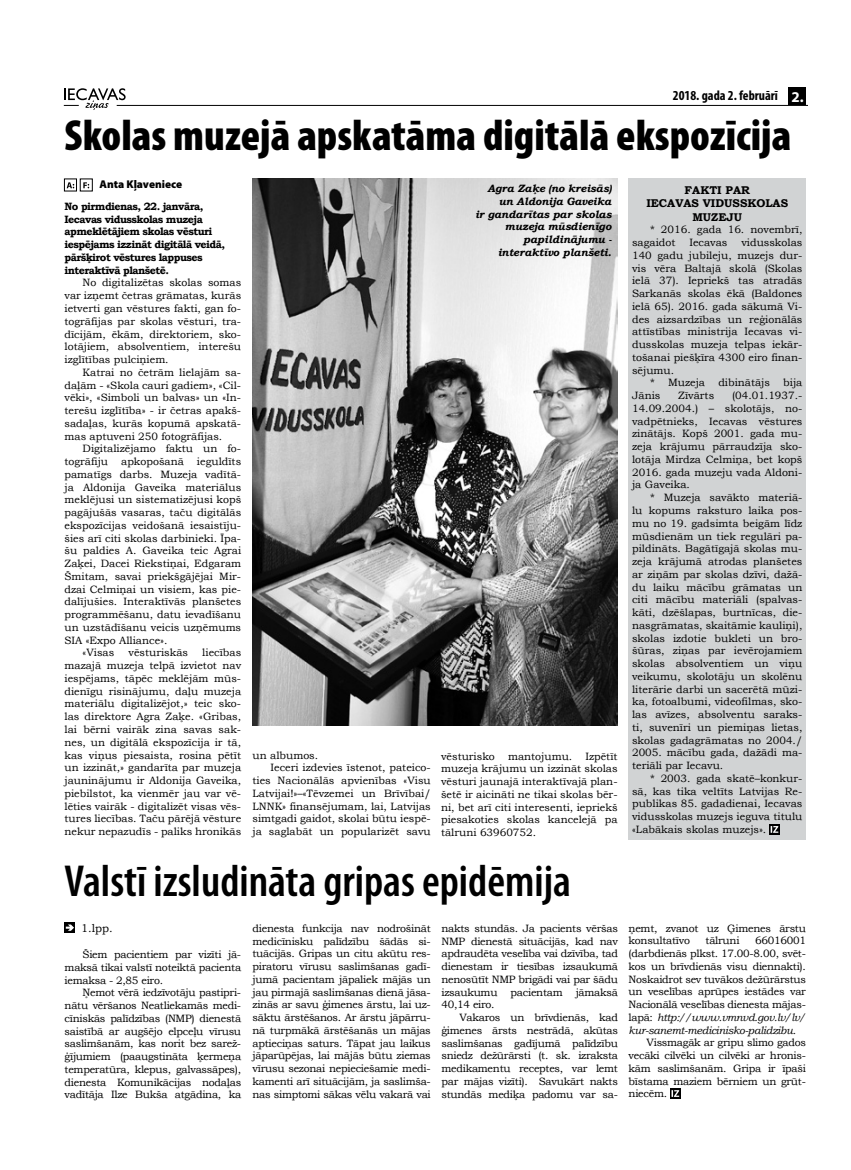
<style>
.page{position:relative;width:851px;height:1170px;background:#fff}
.page>*{position:absolute;margin:0;border:0;box-sizing:border-box;transform-origin:0 0}
.t1{font:600 condensed 45px "Myriad Pro";color:#000}
.t2{font:900 condensed 43.75px "Myriad Pro";color:#000}
.t3{font:700 condensed 13.75px "Myriad Pro";color:#000}
.t4{font:700 11.25px/13.5px "Bookman Old Style";color:#000;text-align:center}
.t5{font:900 11.25px "Myriad Pro";color:#000}
.t6{font:11.25px "Bookman Old Style";color:#000}
.t7{font:10.62px/12.8px "Bookman Old Style";color:#000;text-align:justify}
.t8{font:10.62px/12.8px "Bookman Old Style";letter-spacing:-.025em;color:#000}
.t9{font:700 10.62px/12.8px "Bookman Old Style";letter-spacing:-.05em;color:#000}
.t10{font:italic 700 10.62px/12.8px "Bookman Old Style";letter-spacing:-.01em;color:#000;text-align:right}
.t11{font:italic 10.62px "Bookman Old Style";letter-spacing:-.025em;color:#000}
.s1{font-stretch:normal;font-size:15px;color:#fff}
.s2{font-style:normal}
</style>
<div class="page">
<hr style="left:117px;top:105px;width:689px;height:1px;background:#000">
<svg style="left:64px;top:88px;width:62px;height:22px"></svg>
<div style="left:788px;top:87px;width:18px;height:18px;background:#000"></div>
<svg style="left:65px;top:922px;width:10px;height:10px"></svg>
<svg style="left:66px;top:924px;width:8px;height:6px"></svg>
<svg style="left:67px;top:182px;width:7px;height:6px"></svg>
<div style="left:64px;top:179px;width:13px;height:12px;border:1px solid #000"></div>
<svg style="left:83px;top:182px;width:6px;height:6px"></svg>
<div style="left:628px;top:178px;width:177px;height:662px;background:#d1d3d4"></div>
<svg style="left:769px;top:824px;width:10px;height:10px"></svg>
<svg style="left:770px;top:826px;width:8px;height:6px"></svg>
<img style="left:252px;top:178px;width:365px;height:547px">
<svg style="left:670px;top:1088px;width:10px;height:10px"></svg>
<svg style="left:671px;top:1090px;width:8px;height:6px"></svg>
<p class="t3" style="left:672px;top:87px;width:132px">2018. gada 2. februārī <span class="s1">2.</span></p>
<h2 class="t2" style="left:64px;top:111px;width:728px">Skolas muzejā apskatāma digitālā ekspozīcija</h2>
<p class="t5" style="left:100px;top:178px;width:84px">Anta Kļaveniece</p>
<p class="t9" style="left:64px;top:200px;width:162px">No pirmdienas, 22. janvāra,<br>Iecavas vidusskolas muzeja apmeklētājiem skolas vēsturi iespējams izzināt digitālā veidā, pāršķirot vēstures lappuses interaktīvā planšetē.</p>
<p class="t7" style="left:64px;top:276px;width:178px;text-indent:18px">No digitalizētas skolas somas var izņemt četras grāmatas, kurās ietverti gan vēstures fakti, gan fo&shy;togrāfijas par skolas vēsturi, tra&shy;dīcijām, ēkām, direktoriem, sko&shy;lotājiem, absolventiem, interešu izglītības pulciņiem.</p>
<p class="t7" style="left:64px;top:366px;width:178px;text-indent:18px">Katrai no četrām lielajām sa&shy;daļām - «Skola cauri gadiem», «Cil&shy;vēki», «Simboli un balvas» un «In&shy;terešu izglītība» - ir četras apakš&shy;sadaļas, kurās kopumā apskatā&shy;mas aptuveni 250 fotogrāfijas.</p>
<p class="t7" style="left:82px;top:442px;width:160px">Digitalizējamo faktu un fo-</p>
<p class="t7" style="left:64px;top:455px;width:178px">togrāfiju apkopošanā ieguldīts</p>
<p class="t7" style="left:64px;top:468px;width:178px">pamatīgs darbs. Muzeja vadītā-</p>
<p class="t7" style="left:64px;top:480px;width:178px">ja Aldonija Gaveika materiālus</p>
<p class="t7" style="left:64px;top:493px;width:178px">meklējusi un sistematizējusi kopš</p>
<p class="t7" style="left:64px;top:506px;width:178px">pagājušās vasaras, taču digitālās</p>
<p class="t7" style="left:64px;top:519px;width:178px">ekspozīcijas veidošanā iesaistīju-</p>
<p class="t7" style="left:64px;top:531px;width:178px">šies arī citi skolas darbinieki. Īpa-</p>
<p class="t7" style="left:64px;top:544px;width:178px">šu paldies A. Gaveika teic Agrai</p>
<p class="t7" style="left:64px;top:557px;width:178px">Zaķei, Dacei Riekstiņai, Edgaram</p>
<p class="t7" style="left:64px;top:570px;width:178px">Šmitam, savai priekšgājējai Mir-</p>
<p class="t7" style="left:64px;top:582px;width:178px">dzai Celmiņai un visiem, kas pie-</p>
<p class="t7" style="left:64px;top:595px;width:178px">dalījušies. Interaktīvās planšetes</p>
<p class="t7" style="left:64px;top:608px;width:178px">programmēšanu, datu ievadīšanu</p>
<p class="t7" style="left:64px;top:621px;width:178px">un uzstādīšanu veicis uzņēmums</p>
<p class="t7" style="left:64px;top:633px;width:104px">SIA «Expo Alliance».</p>
<p class="t7" style="left:82px;top:646px;width:33px">«Visas</p>
<p class="t7" style="left:128px;top:646px;width:61px">vēsturiskās</p>
<p class="t10" style="left:475px;top:182px;width:138px">Agra Zaķe (no kreisās) un Aldonija Gaveika<br>ir gandarītas par skolas muzeja mūsdienīgo papildinājumu - interaktīvo planšeti.</p>
<p class="t7" style="left:64px;top:646px;width:178px;text-indent:138px">liecības mazajā muzeja telpā izvietot nav iespējams, tāpēc meklējām mūs&shy;dienīgu risinājumu, daļu muzeja materiālu digitalizējot,» teic sko&shy;las direktore Agra Zaķe. «Gribas, lai bērni vairāk zina savas sak&shy;nes, un digitālā ekspozīcija ir tā, kas viņus piesaista, rosina pētīt un izzināt,» gandarīta par muzeja jauninājumu ir Aldonija Gaveika, piebilstot, ka vienmēr jau var vē&shy;lēties vairāk - digitalizēt visas vēs&shy;tures liecības. Taču pārējā vēsture nekur nepazudīs - paliks hronikās</p>
<h1 class="t1" style="left:65px;top:856px;width:507px">Valstī izsludināta gripas epidēmija</h1>
<p class="t7" style="left:252px;top:748px;width:67px">un albumos.</p>
<p class="t7" style="left:270px;top:761px;width:162px">Ieceri izdevies īstenot, pateico-</p>
<p class="t7" style="left:252px;top:774px;width:180px">ties Nacionālās apvienības «Visu</p>
<p class="t7" style="left:252px;top:786px;width:180px">Latvijai!»–«Tēvzemei un Brīvībai/</p>
<p class="t7" style="left:252px;top:799px;width:180px">LNNK» finansējumam, lai, Latvijas</p>
<p class="t7" style="left:252px;top:812px;width:180px">simtgadi gaidot, skolai būtu iespē-</p>
<p class="t7" style="left:252px;top:825px;width:180px">ja saglabāt un popularizēt savu</p>
<p class="t7" style="left:441px;top:749px;width:178px">vēsturisko mantojumu. Izpētīt muzeja krājumu un izzināt skolas vēsturi jaunajā interaktīvajā plan&shy;šetē ir aicināti ne tikai skolas bēr&shy;ni, bet arī citi interesenti, iepriekš piesakoties skolas kancelejā pa tālruni 63960752.</p>
<p class="t6" style="left:81px;top:920px;width:33px">1.lpp.</p>
<p class="t7" style="left:65px;top:948px;width:178px;text-indent:18px">Šiem pacientiem par vizīti jā&shy;maksā tikai valstī noteiktā pacienta iemaksa - 2,85 eiro.</p>
<p class="t7" style="left:65px;top:986px;width:178px;text-indent:18px">Ņemot vērā iedzīvotāju pastipri&shy;nātu vēršanos Neatliekamās medi&shy;cīniskās palīdzības (NMP) dienestā saistībā ar augšējo elpceļu vīrusu saslimšanām, kas norit bez sarež&shy;ģījumiem (paaugstināta ķermeņa temperatūra, klepus, galvassāpes), dienesta Komunikācijas nodaļas vadītāja Ilze Bukša atgādina, ka</p>
<p class="t7" style="left:252px;top:921px;width:180px">dienesta funkcija nav nodrošināt medicīnisku palīdzību šādās si&shy;tuācijās. Gripas un citu akūtu res&shy;piratoru vīrusu saslimšanas gadī&shy;jumā pacientam jāpaliek mājās un jau pirmajā saslimšanas dienā jāsa&shy;zinās ar savu ģimenes ārstu, lai uz&shy;sāktu ārstēšanos. Ar ārstu jāpārru&shy;nā turpmākā ārstēšanās un mājas aptieciņas saturs. Tāpat jau laikus jāparūpējas, lai mājās būtu ziemas vīrusu sezonai nepieciešamie medi&shy;kamenti arī situācijām, ja saslimša&shy;nas simptomi sākas vēlu vakarā vai</p>
<p class="t7" style="left:441px;top:921px;width:178px">nakts stundās. Ja pacients vēršas NMP dienestā situācijās, kad nav apdraudēta veselība vai dzīvība, tad dienestam ir tiesības izsaukumā nenosūtīt NMP brigādi vai par šādu izsaukumu pacientam jāmaksā 40,14 eiro.</p>
<p class="t7" style="left:441px;top:1011px;width:178px;text-indent:18px">Vakaros un brīvdienās, kad ģimenes ārsts nestrādā, akūtas saslimšanas gadījumā palīdzību sniedz dežūrārsti (t. sk. izraksta medikamentu receptes, var lemt par mājas vizīti). Savukārt nakts stundās mediķa padomu var sa-</p>
<p class="t4" style="left:646px;top:183px;width:143px">FAKTI PAR<br>IECAVAS VIDUSSKOLAS<br>MUZEJU</p>
<p class="t7" style="left:632px;top:223px;width:172px;text-indent:18px">* 2016. gada 16. novembrī, sagaidot</p>
<p class="t7" style="left:632px;top:236px;width:172px;text-indent:109px">vidusskolas 140 gadu jubileju, muzejs dur&shy;vis vēra Baltajā skolā (Skolas ielā 37). Iepriekš tas atradās Sarkanās skolas ēkā (Baldones ielā 65). 2016. gada sākumā Vi&shy;des aizsardzības un reģionālās attīstības ministrija Iecavas vi&shy;dusskolas muzeja telpas iekār&shy;tošanai piešķīra 4300 eiro finan&shy;sējumu.</p>
<p class="t7" style="left:632px;top:376px;width:172px;text-indent:18px">* Muzeja dibinātājs bija<br>Jānis</p>
<p class="t7" style="left:689px;top:236px;width:40px">Iecavas</p>
<p class="t7" style="left:632px;top:389px;width:172px;text-indent:100px">(04.01.1937.- 14.09.2004.) – skolotājs, no&shy;vadpētnieks, Iecavas vēstures zinātājs. Kopš 2001. gada mu&shy;zeja krājumu pārraudzīja sko&shy;lotāja Mirdza Celmiņa, bet kopš 2016. gada muzeju vada Aldoni&shy;ja Gaveika.</p>
<p class="t7" style="left:632px;top:491px;width:172px;text-indent:18px">* Muzeja savākto materiā&shy;lu kopums raksturo laika pos&shy;mu no 19. gadsimta beigām līdz mūsdienām un tiek regulāri pa&shy;pildināts. Bagātīgajā skolas mu&shy;zeja krājumā atrodas planšetes ar ziņām par skolas dzīvi, dažā&shy;du laiku mācību grāmatas un citi mācību materiāli (spalvas&shy;kāti, dzēšlapas, burtnīcas, die&shy;nasgrāmatas, skaitāmie kauliņi), skolas izdotie bukleti un bro&shy;šūras, ziņas par ievērojamiem skolas absolventiem un viņu veikumu, skolotāju un skolēnu literārie darbi un sacerētā mūzi&shy;ka, fotoalbumi, videofilmas, sko&shy;las avīzes, absolventu saraks&shy;ti, suvenīri un piemiņas lietas, skolas gadagrāmatas no 2004./ 2005. mācību gada, dažādi ma&shy;teriāli par Iecavu.</p>
<p class="t7" style="left:632px;top:771px;width:172px;text-indent:18px">* 2003. gada skatē–konkur&shy;sā, kas tika veltīts Latvijas Re&shy;publikas 85. gadadienai, Iecavas vidusskolas muzejs ieguva titulu «Labākais skolas muzejs».</p>
<p class="t7" style="left:678px;top:389px;width:37px">Zīvārts</p>
<p class="t8" style="left:628px;top:921px;width:179px">ņemt, zvanot uz Ģimenes ārstu konsultatīvo</p>
<p class="t8" style="left:705px;top:934px;width:35px">tālruni</p>
<p class="t8" style="left:755px;top:934px;width:52px">66016001</p>
<p class="t8" style="left:628px;top:947px;width:179px">(darbdienās plkst. 17.00-8.00, svēt-</p>
<p class="t8" style="left:628px;top:959px;width:179px">kos un brīvdienās visu diennakti).</p>
<p class="t8" style="left:628px;top:972px;width:179px">Noskaidrot sev tuvākos dežūrārstus</p>
<p class="t8" style="left:628px;top:985px;width:179px">un veselības aprūpes iestādes var</p>
<p class="t8" style="left:628px;top:998px;width:179px">Nacionālā veselības dienesta mājas-</p>
<p class="t11" style="left:628px;top:1009px;width:179px"><span class="s2">lapā:</span> http://www.vmnvd.gov.lv/lv/</p>
<p class="t11" style="left:628px;top:1022px;width:169px">kur-sanemt-medicinisko-palidzibu<span class="s2">.</span></p>
<p class="t8" style="left:646px;top:1036px;width:161px">Vissmagāk ar gripu slimo gados</p>
<p class="t8" style="left:628px;top:1049px;width:179px">vecāki cilvēki un cilvēki ar hronis-</p>
<p class="t8" style="left:628px;top:1061px;width:179px">kām saslimšanām. Gripa ir īpaši</p>
<p class="t8" style="left:628px;top:1074px;width:179px">bīstama maziem bērniem un grūt-</p>
<p class="t7" style="left:628px;top:1087px;width:40px">niecēm.</p>
</div>
